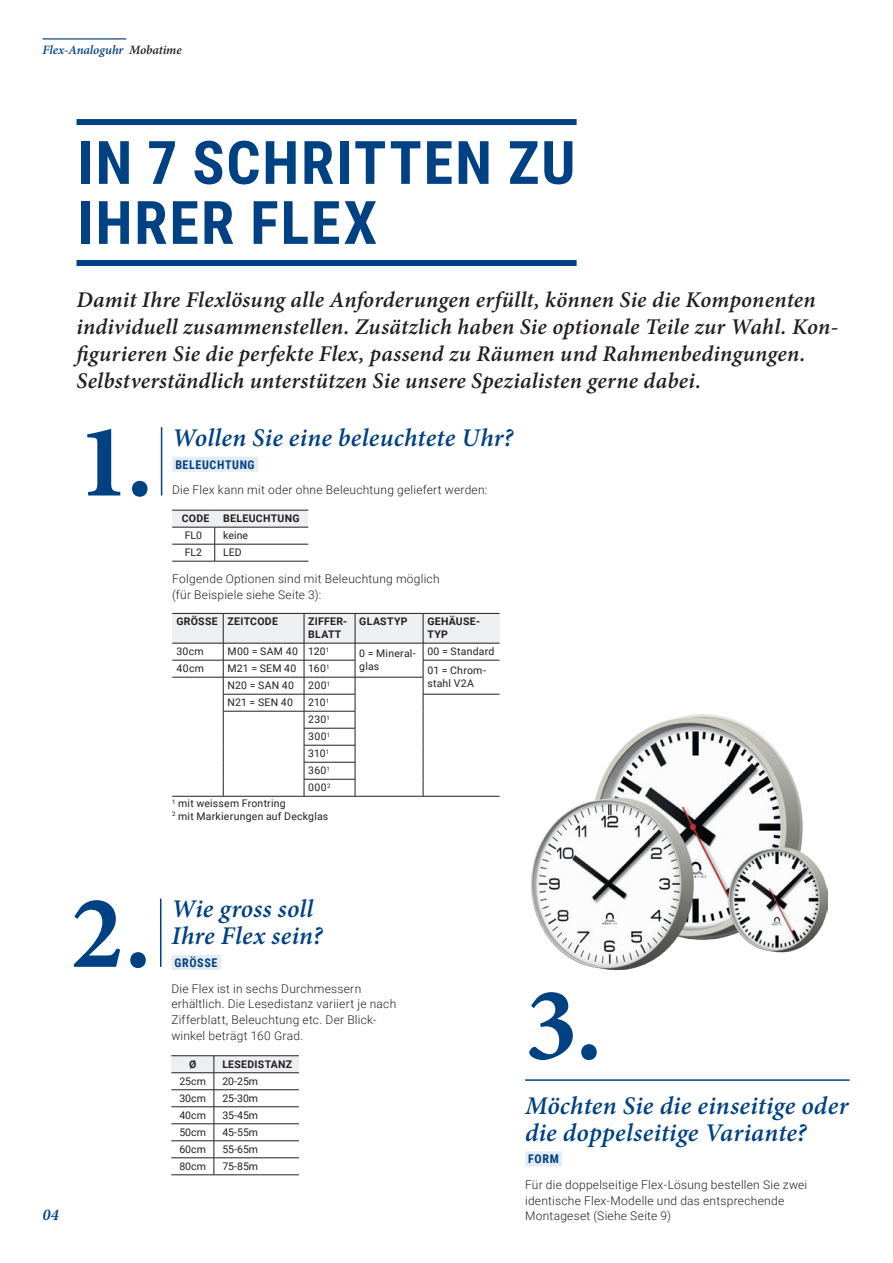
<style>
.page{position:relative;width:893px;height:1263px;background:#fff}
.page>*{position:absolute;margin:0;border:0;box-sizing:border-box;transform-origin:0 0}
.t1{font:700 105px "Minion Pro";color:#004183}
.t2{font:700 60px/60px "Roboto Condensed";letter-spacing:.03em;color:#004183}
.t3{font:italic 600 25.5px/27px "Minion Pro";letter-spacing:.01em;color:#004183}
.t4{font:italic 600 22.5px/27px "Minion Pro";letter-spacing:.01em;color:#231f20}
.t5{font:italic 600 16.5px "Minion Pro";color:#004183}
.t6{font:italic 600 12.75px "Minion Pro";letter-spacing:-.005em;color:#004183}
.t7{font:300 12px/15.8px "Roboto";letter-spacing:.02em;color:#231f20}
.t8{font:700 12px "Roboto Condensed";letter-spacing:.05em;color:#004183}
.t9{font:10.5px/12.6px "Roboto";letter-spacing:.02em;color:#231f20}
.t10{font:700 10.5px/12.6px "Roboto";letter-spacing:.03em;color:#231f20}
.s1{color:#231f20}
</style>
<div class="page">
<img style="left:531px;top:714px;width:296px;height:255px">
<div style="left:172px;top:457px;width:86px;height:15px;background:#e6ecf3"></div>
<svg style="left:172px;top:511px;width:136px;height:50px"></svg>
<hr style="left:172px;top:510px;width:43px;height:1px;background:#231f20">
<hr style="left:215px;top:510px;width:93px;height:1px;background:#231f20">
<hr style="left:172px;top:527px;width:43px;height:1px;background:#231f20">
<hr style="left:215px;top:527px;width:93px;height:1px;background:#231f20">
<hr style="left:172px;top:544px;width:43px;height:1px;background:#231f20">
<hr style="left:215px;top:544px;width:93px;height:1px;background:#231f20">
<hr style="left:172px;top:561px;width:43px;height:1px;background:#231f20">
<hr style="left:215px;top:561px;width:93px;height:1px;background:#231f20">
<hr style="left:172px;top:796px;width:51px;height:1px;background:#231f20">
<hr style="left:223px;top:796px;width:81px;height:1px;background:#231f20">
<hr style="left:304px;top:796px;width:51px;height:1px;background:#231f20">
<hr style="left:355px;top:796px;width:68px;height:1px;background:#231f20">
<hr style="left:423px;top:796px;width:77px;height:1px;background:#231f20">
<svg style="left:172px;top:613px;width:328px;height:183px"></svg>
<hr style="left:161px;top:427px;width:1px;height:68px;background:#004183">
<div style="left:77px;top:119px;width:500px;height:6px;background:#004183"></div>
<div style="left:77px;top:260px;width:500px;height:6px;background:#004183"></div>
<hr style="left:43px;top:38px;width:83px;height:2px;background:#004183">
<div style="left:171px;top:955px;width:50px;height:15px;background:#e6ecf3"></div>
<svg style="left:171px;top:1056px;width:128px;height:118px"></svg>
<hr style="left:171px;top:1055px;width:43px;height:1px;background:#231f20">
<hr style="left:214px;top:1055px;width:85px;height:1px;background:#231f20">
<hr style="left:171px;top:1072px;width:43px;height:1px;background:#231f20">
<hr style="left:214px;top:1072px;width:85px;height:1px;background:#231f20">
<hr style="left:171px;top:1089px;width:43px;height:1px;background:#231f20">
<hr style="left:214px;top:1089px;width:85px;height:1px;background:#231f20">
<hr style="left:171px;top:1106px;width:43px;height:1px;background:#231f20">
<hr style="left:214px;top:1106px;width:85px;height:1px;background:#231f20">
<hr style="left:171px;top:1123px;width:43px;height:1px;background:#231f20">
<hr style="left:214px;top:1123px;width:85px;height:1px;background:#231f20">
<hr style="left:171px;top:1140px;width:43px;height:1px;background:#231f20">
<hr style="left:214px;top:1140px;width:85px;height:1px;background:#231f20">
<hr style="left:171px;top:1157px;width:43px;height:1px;background:#231f20">
<hr style="left:214px;top:1157px;width:85px;height:1px;background:#231f20">
<hr style="left:171px;top:1174px;width:43px;height:1px;background:#231f20">
<hr style="left:214px;top:1174px;width:85px;height:1px;background:#231f20">
<hr style="left:160px;top:898px;width:1px;height:69px;background:#004183">
<div style="left:525px;top:1151px;width:37px;height:15px;background:#e6ecf3"></div>
<hr style="left:525px;top:1079px;width:325px;height:2px;background:#004183">
<p class="t6" style="left:43px;top:41px;width:141px">Flex-Analoguhr <span class="s1">Mobatime</span></p>
<p class="t2" style="left:78px;top:130px;width:499px">IN 7 SCHRITTEN ZU<br>IHRER FLEX</p>
<p class="t4" style="left:77px;top:286px;width:763px">Damit Ihre Flexlösung alle Anforderungen erfüllt, können Sie die Komponenten individuell zusammenstellen. Zusätzlich haben Sie optionale Teile zur Wahl. Kon&shy;figurieren Sie die perfekte Flex, passend zu Räumen und Rahmenbedingungen.<br>Selbstverständlich unterstützen Sie unsere Spezialisten gerne dabei.</p>
<p class="t1" style="left:77px;top:388px;width:77px">1.</p>
<p class="t3" style="left:172px;top:424px;width:342px">Wollen Sie eine beleuchtete Uhr?</p>
<p class="t8" style="left:175px;top:456px;width:81px">BELEUCHTUNG</p>
<p class="t7" style="left:172px;top:482px;width:317px">Die Flex kann mit oder ohne Beleuchtung geliefert werden:</p>
<p class="t10" style="left:182px;top:512px;width:29px">CODE</p>
<p class="t10" style="left:223px;top:512px;width:78px">BELEUCHTUNG</p>
<p class="t9" style="left:185px;top:529px;width:19px">FL0</p>
<p class="t9" style="left:223px;top:529px;width:26px">keine</p>
<p class="t9" style="left:185px;top:546px;width:19px">FL2</p>
<p class="t9" style="left:223px;top:546px;width:20px">LED</p>
<p class="t7" style="left:172px;top:570px;width:269px">Folgende Optionen sind mit Beleuchtung möglich (für Beispiele siehe Seite 3):</p>
<p class="t10" style="left:176px;top:615px;width:43px">GRÖSSE</p>
<p class="t10" style="left:227px;top:615px;width:52px">ZEITCODE</p>
<p class="t10" style="left:308px;top:615px;width:41px">ZIFFER-</p>
<p class="t10" style="left:308px;top:628px;width:35px">BLATT</p>
<p class="t10" style="left:359px;top:615px;width:50px">GLASTYP</p>
<p class="t10" style="left:427px;top:615px;width:54px">GEHÄUSE-<br>TYP</p>
<p class="t9" style="left:176px;top:645px;width:29px">30cm</p>
<p class="t9" style="left:227px;top:645px;width:72px">M00 = SAM 40</p>
<p class="t9" style="left:308px;top:645px;width:23px">120<sup>1</sup></p>
<p class="t9" style="left:359px;top:647px;width:58px">0 = Mineral&shy;glas</p>
<p class="t9" style="left:427px;top:645px;width:69px">00 = Standard</p>
<p class="t9" style="left:176px;top:662px;width:29px">40cm</p>
<p class="t9" style="left:227px;top:662px;width:71px">M21 = SEM 40</p>
<p class="t9" style="left:308px;top:662px;width:23px">160<sup>1</sup></p>
<p class="t9" style="left:427px;top:664px;width:60px">01 = Chrom-</p>
<p class="t9" style="left:227px;top:679px;width:68px">N20 = SAN 40</p>
<p class="t9" style="left:308px;top:679px;width:23px">200<sup>1</sup></p>
<p class="t9" style="left:427px;top:676px;width:48px">stahl V2A</p>
<p class="t9" style="left:227px;top:696px;width:67px">N21 = SEN 40</p>
<p class="t9" style="left:308px;top:696px;width:23px">210<sup>1</sup></p>
<p class="t9" style="left:308px;top:713px;width:23px">230<sup>1</sup></p>
<p class="t9" style="left:308px;top:730px;width:23px">300<sup>1</sup></p>
<p class="t9" style="left:308px;top:747px;width:23px">310<sup>1</sup></p>
<p class="t9" style="left:308px;top:764px;width:23px">360<sup>1</sup></p>
<p class="t9" style="left:308px;top:781px;width:24px">000<sup>2</sup></p>
<p class="t9" style="left:172px;top:797px;width:158px"><sup>1</sup> mit weissem Frontring<br><sup>2</sup> mit Markierungen auf Deckglas</p>
<p class="t1" style="left:70px;top:859px;width:82px">2.</p>
<p class="t3" style="left:171px;top:895px;width:143px">Wie gross soll</p>
<p class="t3" style="left:171px;top:922px;width:153px">Ihre Flex sein?</p>
<p class="t8" style="left:174px;top:954px;width:44px">GRÖSSE</p>
<p class="t7" style="left:171px;top:980px;width:226px">Die Flex ist in sechs Durchmessern erhältlich. Die Lesedistanz variiert je nach Zifferblatt, Beleuchtung etc. Der Blick&shy;winkel beträgt 160 Grad.</p>
<p class="t10" style="left:189px;top:1057px;width:9px">Ø</p>
<p class="t10" style="left:222px;top:1057px;width:71px">LESEDISTANZ</p>
<p class="t9" style="left:179px;top:1074px;width:28px">25cm</p>
<p class="t9" style="left:222px;top:1074px;width:37px">20-25m</p>
<p class="t9" style="left:179px;top:1091px;width:28px">30cm</p>
<p class="t9" style="left:222px;top:1091px;width:37px">25-30m</p>
<p class="t9" style="left:179px;top:1108px;width:28px">40cm</p>
<p class="t9" style="left:222px;top:1108px;width:37px">35-45m</p>
<p class="t9" style="left:179px;top:1125px;width:28px">50cm</p>
<p class="t9" style="left:222px;top:1125px;width:37px">45-55m</p>
<p class="t9" style="left:179px;top:1142px;width:28px">60cm</p>
<p class="t9" style="left:222px;top:1142px;width:37px">55-65m</p>
<p class="t9" style="left:179px;top:1159px;width:28px">80cm</p>
<p class="t9" style="left:222px;top:1159px;width:37px">75-85m</p>
<p class="t1" style="left:525px;top:951px;width:79px">3.</p>
<p class="t3" style="left:525px;top:1091px;width:325px">Möchten Sie die einseitige oder die doppelseitige Variante?</p>
<p class="t8" style="left:528px;top:1151px;width:32px">FORM</p>
<p class="t7" style="left:525px;top:1176px;width:284px">Für die doppelseitige Flex-Lösung bestellen Sie zwei identische Flex-Modelle und das entsprechende</p>
<p class="t5" style="left:43px;top:1203px;width:18px">04</p>
<p class="t7" style="left:525px;top:1208px;width:147px">Montageset (Siehe Seite 9)</p>
</div>
